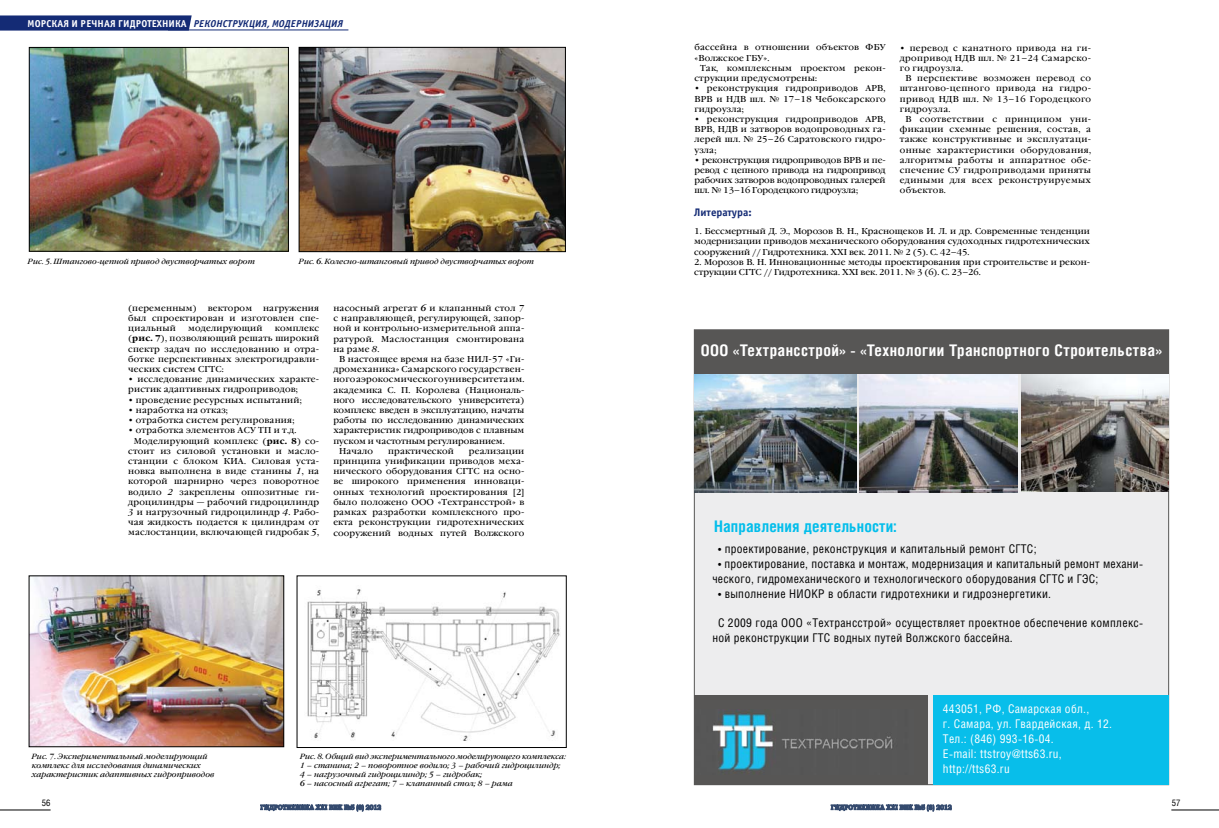
<style>
.page{position:relative;width:1219px;height:828px;background:#fff}
.page>*{position:absolute;margin:0;border:0;box-sizing:border-box;transform-origin:0 0}
.t1{font:700 16px "Helios Cond";letter-spacing:.03em;color:#fff}
.t2{font:700 15.9px "Helios Cond";letter-spacing:.01em;color:#03beeb}
.t3{font:12px/15px "Helios Cond";letter-spacing:.025em;color:#000}
.t4{font:12px/15px "Helios Cond";letter-spacing:.025em;color:#fff}
.t5{font:700 11px "Officina Sans C";color:#142b75}
.t6{font:700 10px "Officina Sans C";letter-spacing:.01em;color:#fff}
.t7{font:9px "Helios Cond";color:#000}
.t8{font:8.5px/10.2px "Garamond Book C";letter-spacing:.025em;color:#000;text-align:justify}
.t9{font:8.5px/10.2px "Garamond Book C";color:#000}
.t10{font:italic 7.5px/9px "Garamond Book C";letter-spacing:.01em;color:#000}
.s1{font-style:italic;color:#142b75}
.s2{font-family:"Garamond C";font-weight:700}
.s3{font-style:italic}
</style>
<div class="page">
<hr style="left:0;top:809px;width:51px;height:1px;background:#000">
<svg style="left:260px;top:804px;width:121px;height:7px"></svg>
<hr style="left:1171px;top:809px;width:48px;height:1px;background:#000">
<svg style="left:831px;top:804px;width:121px;height:7px"></svg>
<div style="left:694px;top:329px;width:475px;height:456px;background:#ededee;border:1px solid #575655"></div>
<svg style="left:0;top:15px;width:192px;height:16px;background:#22377d"></svg>
<hr style="left:168px;top:29px;width:180px;height:1px;background:#142b75">
<img style="left:307px;top:589px;width:253px;height:152px">
<img style="left:31px;top:577px;width:251px;height:168px">
<div style="left:29px;top:575px;width:255px;height:172px;border:1px solid #000"></div>
<img style="left:301px;top:49px;width:263px;height:201px">
<div style="left:299px;top:47px;width:267px;height:205px;border:1px solid #000"></div>
<img style="left:31px;top:49px;width:256px;height:200px">
<div style="left:29px;top:47px;width:260px;height:204px;border:1px solid #000"></div>
<div style="left:695px;top:695px;width:233px;height:89px;background:#575655"></div>
<div style="left:933px;top:695px;width:235px;height:89px;background:#08beea"></div>
<img style="left:712px;top:709px;width:181px;height:64px">
<img style="left:694px;top:374px;width:162px;height:118px">
<img style="left:1022px;top:374px;width:146px;height:118px">
<img style="left:860px;top:374px;width:158px;height:118px">
<div style="left:694px;top:330px;width:474px;height:44px;background:#575655"></div>
<p class="t6" style="left:28px;top:18px;width:317px">МОРСКАЯ И РЕЧНАЯ ГИДРОТЕХНИКА <span class="s1">РЕКОНСТРУКЦИЯ, МОДЕРНИЗАЦИЯ</span></p>
<p class="t10" style="left:28px;top:257px;width:228px">Рис. 5. Штангово-цепной привод двустворчатых ворот</p>
<p class="t10" style="left:299px;top:257px;width:237px">Рис. 6. Колесно-штанговый привод двустворчатых ворот</p>
<p class="t8" style="left:128px;top:303px;width:70px">(переменным)</p>
<p class="t8" style="left:208px;top:303px;width:46px">вектором</p>
<p class="t8" style="left:128px;top:303px;width:192px;text-indent:135px">нагружения был спроектирован и изготовлен спе&shy;циальный</p>
<p class="t8" style="left:188px;top:323px;width:76px">моделирующий</p>
<p class="t8" style="left:128px;top:323px;width:193px;text-indent:147px">комплекс (<span class="s2">рис. 7</span>), позволяющий решать широкий спектр задач по исследованию и отра&shy;ботке перспективных электрогидравли&shy;ческих систем СГТС:</p>
<p class="t8" style="left:128px;top:374px;width:192px">• исследование динамических характе&shy;ристик адаптивных гидроприводов;</p>
<p class="t8" style="left:128px;top:395px;width:175px">• проведение ресурсных испытаний;</p>
<p class="t8" style="left:128px;top:405px;width:101px">• наработка на отказ;</p>
<p class="t8" style="left:128px;top:415px;width:168px">• отработка систем регулирования;</p>
<p class="t8" style="left:128px;top:425px;width:170px">• отработка элементов АСУ ТП и т.д.</p>
<p class="t8" style="left:134px;top:436px;width:187px">Моделирующий комплекс (<span class="s2">рис. 8</span>) со-</p>
<p class="t8" style="left:128px;top:446px;width:192px">стоит из силовой установки и масло-</p>
<p class="t8" style="left:128px;top:456px;width:192px">станции с блоком КИА. Силовая уста-</p>
<p class="t8" style="left:128px;top:466px;width:192px">новка выполнена в виде станины <span class="s3">1</span>, на</p>
<p class="t8" style="left:128px;top:476px;width:192px">которой шарнирно через поворотное</p>
<p class="t8" style="left:128px;top:487px;width:192px">водило <span class="s3">2</span> закреплены оппозитные ги-</p>
<p class="t8" style="left:128px;top:497px;width:192px">дроцилиндры — рабочий гидроцилиндр</p>
<p class="t8" style="left:128px;top:507px;width:192px"><span class="s3">3</span> и нагрузочный гидроцилиндр <span class="s3">4</span>. Рабо-</p>
<p class="t8" style="left:128px;top:517px;width:192px">чая жидкость подается к цилиндрам от</p>
<p class="t8" style="left:128px;top:528px;width:192px">маслостанции, включающей гидробак <span class="s3">5</span>,</p>
<p class="t8" style="left:333px;top:303px;width:192px">насосный агрегат <span class="s3">6</span> и клапанный стол <span class="s3">7 </span>с направляющей, регулирующей, запор&shy;ной и контрольно-измерительной аппа&shy;ратурой. Маслостанция смонтирована на раме <span class="s3">8</span>.</p>
<p class="t8" style="left:339px;top:354px;width:187px">В настоящее время на базе НИЛ-57 «Ги-</p>
<p class="t8" style="left:333px;top:364px;width:192px">дромеханика» Самарского государствен-</p>
<p class="t8" style="left:333px;top:374px;width:192px">ного аэрокосмического университета им.</p>
<p class="t8" style="left:333px;top:385px;width:192px">академика С. П. Королева (Националь-</p>
<p class="t9" style="left:333px;top:395px;width:192px">ного исследовательского университета)</p>
<p class="t9" style="left:333px;top:405px;width:192px">комплекс введен в эксплуатацию, начаты</p>
<p class="t9" style="left:333px;top:415px;width:192px">работы по исследованию динамических</p>
<p class="t9" style="left:333px;top:426px;width:192px">характеристик гидроприводов с плавным</p>
<p class="t9" style="left:333px;top:436px;width:173px">пуском и частотным регулированием.</p>
<p class="t8" style="left:339px;top:446px;width:36px">Начало</p>
<p class="t8" style="left:388px;top:446px;width:67px">практической</p>
<p class="t8" style="left:333px;top:446px;width:192px;text-indent:136px">реализации принципа унификации приводов меха&shy;нического оборудования СГТС на осно&shy;ве широкого применения инноваци&shy;онных технологий проектирования [2] было положено ООО «Техтрансстрой» в рамках разработки комплексного про&shy;екта реконструкции гидротехнических сооружений водных путей Волжского</p>
<p class="t10" style="left:32px;top:752px;width:184px">Рис. 7. Экспериментальный моделирующий комплекс для исследования динамических характеристик адаптивных гидроприводов</p>
<p class="t10" style="left:300px;top:752px;width:268px">Рис. 8. Общий вид экспериментального моделирующего комплекса:<br>1 – станина; 2 – поворотное водило; 3 – рабочий гидроцилиндр; 4 – нагрузочный гидроцилиндр; 5 – гидробак;<br>6 – насосный агрегат; 7 – клапанный стол; 8 – рама</p>
<p class="t8" style="left:694px;top:43px;width:193px">бассейна в отношении объектов ФБУ «Волжское ГБУ».</p>
<p class="t8" style="left:694px;top:63px;width:193px;text-indent:6px">Так, комплексным проектом рекон&shy;струкции предусмотрены:</p>
<p class="t8" style="left:694px;top:84px;width:193px">• реконструкция гидроприводов АРВ, ВРВ и НДВ шл. № 17–18 Чебоксарского гидроузла;</p>
<p class="t8" style="left:694px;top:114px;width:193px">• реконструкция гидроприводов АРВ, ВРВ, НДВ и затворов водопроводных га&shy;лерей шл. № 25–26 Саратовского гидро&shy;узла;</p>
<p class="t8" style="left:694px;top:155px;width:193px">• реконструкция гидроприводов ВРВ и пе&shy;ревод с цепного привода на гидропривод рабочих затворов водопроводных галерей шл. № 13–16 Городецкого гидроузла;</p>
<p class="t8" style="left:900px;top:43px;width:193px">• перевод с канатного привода на ги&shy;дропривод НДВ шл. № 21–24 Самарско&shy;го гидроузла.</p>
<p class="t8" style="left:900px;top:73px;width:193px;text-indent:6px">В перспективе возможен перевод со штангово-цепного привода на гидро&shy;привод НДВ шл. № 13–16 Городецкого гидроузла.</p>
<p class="t8" style="left:900px;top:114px;width:193px;text-indent:6px">В соответствии с принципом уни&shy;фикации схемные решения, состав, а также конструктивные и эксплуатаци&shy;онные характеристики оборудования, алгоритмы работы и аппаратное обе&shy;спечение СУ гидроприводами приняты едиными для всех реконструируемых объектов.</p>
<p class="t5" style="left:694px;top:206px;width:59px">Литература:</p>
<p class="t8" style="left:694px;top:226px;width:397px">1. Бессмертный Д. Э., Морозов В. Н., Краснощеков И. Л. и др. Современные тенденции модернизации приводов механического оборудования судоходных гидротехнических сооружений // Гидротехника. ХХI век. 2011. № 2 (5). С. 42–45.</p>
<p class="t9" style="left:694px;top:257px;width:397px">2. Морозов В. Н. Инновационные методы проектирования при строительстве и рекон&shy;струкции СГТС // Гидротехника. ХХI век. 2011. № 3 (6). С. 23–26.</p>
<h1 class="t1" style="left:701px;top:341px;width:462px">ООО «Техтрансстрой» - «Технологии Транспортного Строительства»</h1>
<h2 class="t2" style="left:714px;top:517px;width:184px">Направления деятельности:</h2>
<h3 class="t3" style="left:718px;top:541px;width:320px">• проектирование, реконструкция и капитальный ремонт СГТС;</h3>
<h3 class="t3" style="left:712px;top:556px;width:432px;text-indent:6px">• проектирование, поставка и монтаж, модернизация и капитальный ремонт механи&shy;ческого, гидромеханического и технологического оборудования СГТС и ГЭС;</h3>
<h3 class="t3" style="left:718px;top:586px;width:335px">• выполнение НИОКР в области гидротехники и гидроэнергетики.</h3>
<h3 class="t3" style="left:712px;top:615px;width:432px;text-indent:6px">С 2009 года ООО «Техтрансстрой» осуществляет проектное обеспечение комплекс&shy;ной реконструкции ГТС водных путей Волжского бассейна.</h3>
<h3 class="t4" style="left:943px;top:701px;width:171px">443051, РФ, Самарская обл.,<br>г. Самара, ул. Гвардейская, д. 12.<br>Тел.: (846) 993-16-04.<br>E-mail: ttstroy@tts63.ru, http://tts63.ru</h3>
<p class="t7" style="left:42px;top:797px;width:10px">56</p>
<p class="t7" style="left:1172px;top:797px;width:10px">57</p>
</div>
